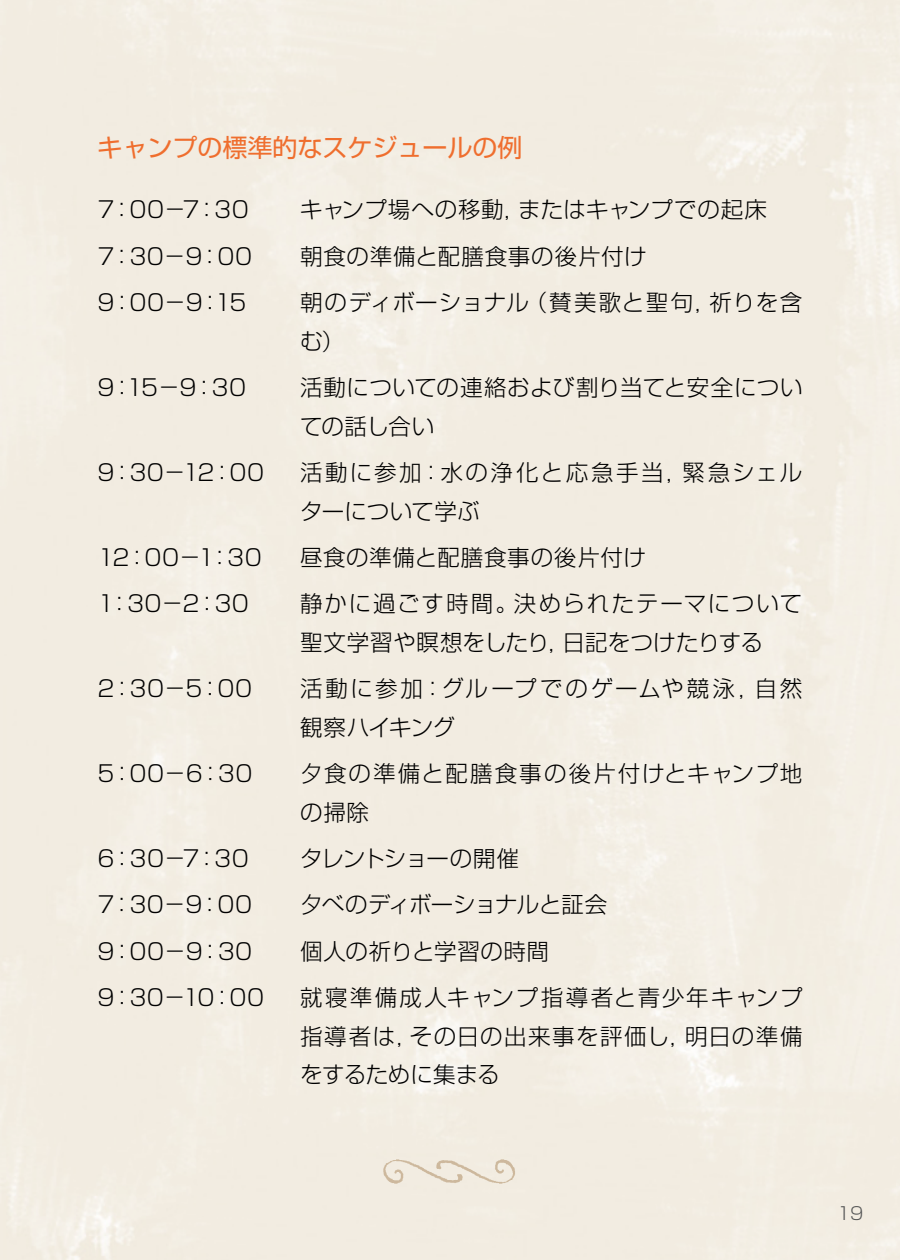
<style>
.page{position:relative;width:900px;height:1260px;background:#fff}
.page>*{position:absolute;margin:0;border:0;box-sizing:border-box;transform-origin:0 0}
.t1{font:25px "Shin Go Pr 6 N";color:#ef6e2e}
.p3_NOINDENT{font:300 22.5px/38.8px "Shin Go Pr 6 N";letter-spacing:.03em;color:#000}
.p3_first_NOINDENT{font:300 22.5px "Shin Go Pr 6 N";letter-spacing:.02em;color:#000}
.p3_NOINDENT-2{font:300 22.5px/38.8px "Shin Go Pr 6 N";letter-spacing:.09em;color:#000}
.p3_NOINDENT-3{font:300 22.5px/38.8px "Shin Go Pr 6 N";letter-spacing:.085em;color:#000}
.p3_NOINDENT-4{font:300 22.5px/38.8px "Shin Go Pr 6 N";letter-spacing:.08em;color:#000}
.p3_NOINDENT-5{font:300 22.5px "Shin Go Pr 6 N";letter-spacing:-.03em;color:#000}
.p3_NOINDENT-6{font:300 22.5px "Shin Go Pr 6 N";letter-spacing:-.05em;color:#000}
.t2{font:300 17.5px "Shin Go Pr 6 N";color:#535454}
</style>
<div class="page">
<img style="left:381px;top:1151px;width:138px;height:38px">
<p class="t1" style="left:98px;top:127px;width:426px">キャンプの標準的なスケジュールの例</p>
<p class="p3_first_NOINDENT" style="left:98px;top:191px;width:153px">7：00－7：30</p>
<p class="p3_first_NOINDENT" style="left:300px;top:191px;width:469px">キャンプ場への移動，またはキャンプでの起床</p>
<p class="p3_NOINDENT" style="left:98px;top:235px;width:156px">7：30－9：00</p>
<p class="p3_NOINDENT" style="left:300px;top:235px;width:348px">朝食の準備と配膳食事の後片付け</p>
<p class="p3_NOINDENT" style="left:98px;top:281px;width:151px">9：00－9：15</p>
<p class="p3_NOINDENT" style="left:300px;top:281px;width:504px">朝のディボーショナル（賛美歌と聖句，祈りを含む）</p>
<p class="p3_NOINDENT" style="left:98px;top:366px;width:150px">9：15－9：30</p>
<p class="p3_NOINDENT" style="left:300px;top:366px;width:504px">活動についての連絡および割り当てと安全についての話し合い</p>
<p class="p3_NOINDENT" style="left:98px;top:451px;width:168px">9：30－12：00</p>
<p class="p3_NOINDENT-2" style="left:300px;top:451px;width:504px">活動に参加：水の浄化と応急手当，緊急シェルターについて学ぶ</p>
<p class="p3_NOINDENT" style="left:98px;top:536px;width:166px">12：00－1：30</p>
<p class="p3_NOINDENT" style="left:300px;top:536px;width:348px">昼食の準備と配膳食事の後片付け</p>
<p class="p3_NOINDENT" style="left:98px;top:582px;width:153px">1：30－2：30</p>
<p class="p3_NOINDENT" style="left:300px;top:582px;width:504px">静かに過ごす時間。決められたテーマについて聖文学習や瞑想をしたり，日記をつけたりする</p>
<p class="p3_NOINDENT" style="left:98px;top:667px;width:156px">2：30－5：00</p>
<p class="p3_NOINDENT-3" style="left:300px;top:667px;width:504px">活動に参加：グループでのゲームや競泳，自然観察ハイキング</p>
<p class="p3_NOINDENT" style="left:98px;top:752px;width:157px">5：00－6：30</p>
<p class="p3_NOINDENT-4" style="left:300px;top:752px;width:504px">夕食の準備と配膳食事の後片付けとキャンプ地の掃除</p>
<p class="p3_NOINDENT" style="left:98px;top:837px;width:153px">6：30－7：30</p>
<p class="p3_NOINDENT-6" style="left:300px;top:840px;width:220px">タレントショーの開催</p>
<p class="p3_NOINDENT" style="left:98px;top:884px;width:156px">7：30－9：00</p>
<p class="p3_NOINDENT-5" style="left:300px;top:886px;width:309px">夕べのディボーショナルと証会</p>
<p class="p3_NOINDENT" style="left:98px;top:930px;width:156px">9：00－9：30</p>
<p class="p3_NOINDENT" style="left:300px;top:930px;width:251px">個人の祈りと学習の時間</p>
<p class="p3_NOINDENT" style="left:98px;top:976px;width:168px">9：30－10：00</p>
<p class="p3_NOINDENT" style="left:300px;top:976px;width:504px;text-align:justify">就寝準備成人キャンプ指導者と青少年キャンプ指導者は，その日の出来事を評価し，明日の準備をするために集まる</p>
<p class="t2" style="left:837px;top:1199px;width:28px">19</p>
</div>
